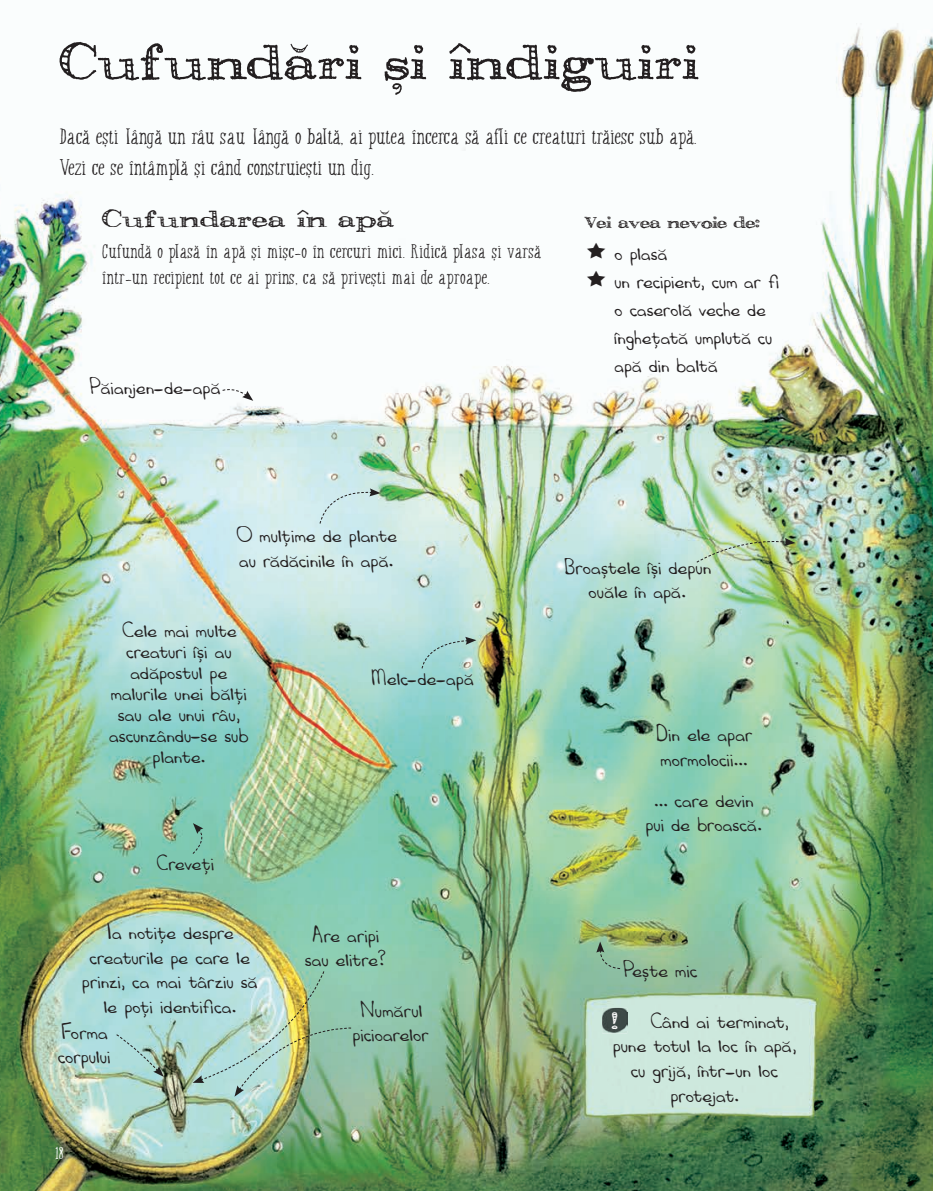
<style>
.page{position:relative;width:933px;height:1191px;background:#fff}
.page>*{position:absolute;margin:0;border:0;box-sizing:border-box;transform-origin:0 0}
.t1{font:63px "Pesto";letter-spacing:.03em;color:#231f20;scale:.9 1}
.t2{font:29.75px "Pesto";letter-spacing:.03em;color:#231f20}
.t3{font:29.75px "Pesto";color:#fafafa}
.t4{font:23.62px/31.5px "Buckley RO";letter-spacing:.01em;color:#231f20;scale:1.11 1}
.t5{font:22.75px/24.5px "Robins Hand RO";letter-spacing:.005em;color:#231f20;scale:1.1 1}
.t6{font:22.75px/28px "Robins Hand RO";letter-spacing:.005em;color:#231f20;scale:1.08 1}
.t7{font:21px/26.2px "Buckley RO";letter-spacing:.02em;color:#231f20;scale:1.1 1}
.t8{font:21px "Pesto";color:#231f20;scale:.9 1}
.t9{font:18.38px "Buckley RO";color:#fff}
</style>
<div class="page">
<img style="left:0;top:23px;width:933px;height:1168px">
<svg style="left:421px;top:637px;width:55px;height:32px;background:#a2d1ce"></svg>
<svg style="left:221px;top:387px;width:32px;height:14px"></svg>
<img style="left:696px;top:537px;width:99px;height:26px">
<svg style="left:319px;top:488px;width:61px;height:36px;background:#c8e2e5"></svg>
<svg style="left:596px;top:941px;width:25px;height:28px"></svg>
<svg style="left:192px;top:823px;width:16px;height:31px"></svg>
<svg style="left:116px;top:1033px;width:48px;height:43px;background:#a2ccc5"></svg>
<img style="left:193px;top:970px;width:159px;height:126px">
<img style="left:602px;top:1007px;width:25px;height:26px">
<img style="left:620px;top:1012px;width:7px;height:18px">
<svg style="left:587px;top:242px;width:18px;height:16px"></svg>
<svg style="left:587px;top:270px;width:18px;height:16px"></svg>
<h1 class="t1" style="left:60px;top:31px;width:711px">Cufundări și îndiguiri</h1>
<p class="t4" style="left:60px;top:121px;width:575px">Dacă ești lângă un râu sau lângă o baltă, ai putea încerca să afli ce creaturi trăiesc sub apă.<br>Vezi ce se întâmplă și când construiești un dig.</p>
<h2 class="t2" style="left:102px;top:204px;width:293px">Cufundarea în apă</h2>
<p class="t7" style="left:102px;top:238px;width:400px">Cufundă o plasă în apă și mișc-o în cercuri mici. Ridică plasa și varsă într-un recipient tot ce ai prins, ca să privești mai de aproape.</p>
<p class="t8" style="left:584px;top:212px;width:196px">Vei avea nevoie de:</p>
<p class="t6" style="left:614px;top:238px;width:154px">o plasă<br>un recipient, cum ar fi o caserolă veche de înghețată umplută cu apă din baltă</p>
<p class="t5" style="left:89px;top:374px;width:120px">Păianjen-de-apă</p>
<p class="t5" style="left:235px;top:522px;width:148px">O mulțime de plante au rădăcinile în apă.</p>
<p class="t5" style="left:109px;top:618px;width:128px;line-height:21px;text-align:center">Cele mai multe creaturi își au adăpostul pe malurile unei bălți sau ale unui râu, ascunzându—se sub plante.</p>
<p class="t5" style="left:155px;top:850px;width:55px">Creveți</p>
<p class="t5" style="left:82px;top:919px;width:161px;text-align:center">Ia notițe despre creaturile pe care le prinzi, ca mai târziu să le poți identifica.</p>
<p class="t5" style="left:57px;top:1018px;width:49px">Forma corpului</p>
<p class="t9" style="left:55px;top:1143px;width:10px">18</p>
<p class="t5" style="left:370px;top:665px;width:96px">Melc-de-apă</p>
<p class="t5" style="left:304px;top:922px;width:75px">Are aripi sau elitre?</p>
<p class="t5" style="left:352px;top:996px;width:71px">Numărul picioarelor</p>
<p class="t5" style="left:563px;top:554px;width:136px;text-align:center">Broaștele își depun ouăle în apă.</p>
<p class="t5" style="left:654px;top:721px;width:90px">Din ele apar mormolocii...</p>
<p class="t5" style="left:645px;top:786px;width:107px;text-align:center">... care devin pui de broască.</p>
<p class="t5" style="left:623px;top:956px;width:69px">Pește mic</p>
<h2 class="t3" style="left:612px;top:1005px;width:7px">!</h2>
<p class="t5" style="left:648px;top:1008px;width:128px">Când ai terminat,</p>
<p class="t5" style="left:612px;top:1032px;width:168px">pune totul la loc în apă,</p>
<p class="t5" style="left:630px;top:1057px;width:135px">cu grijă, într—un loc</p>
<p class="t5" style="left:670px;top:1081px;width:63px">protejat.</p>
</div>
